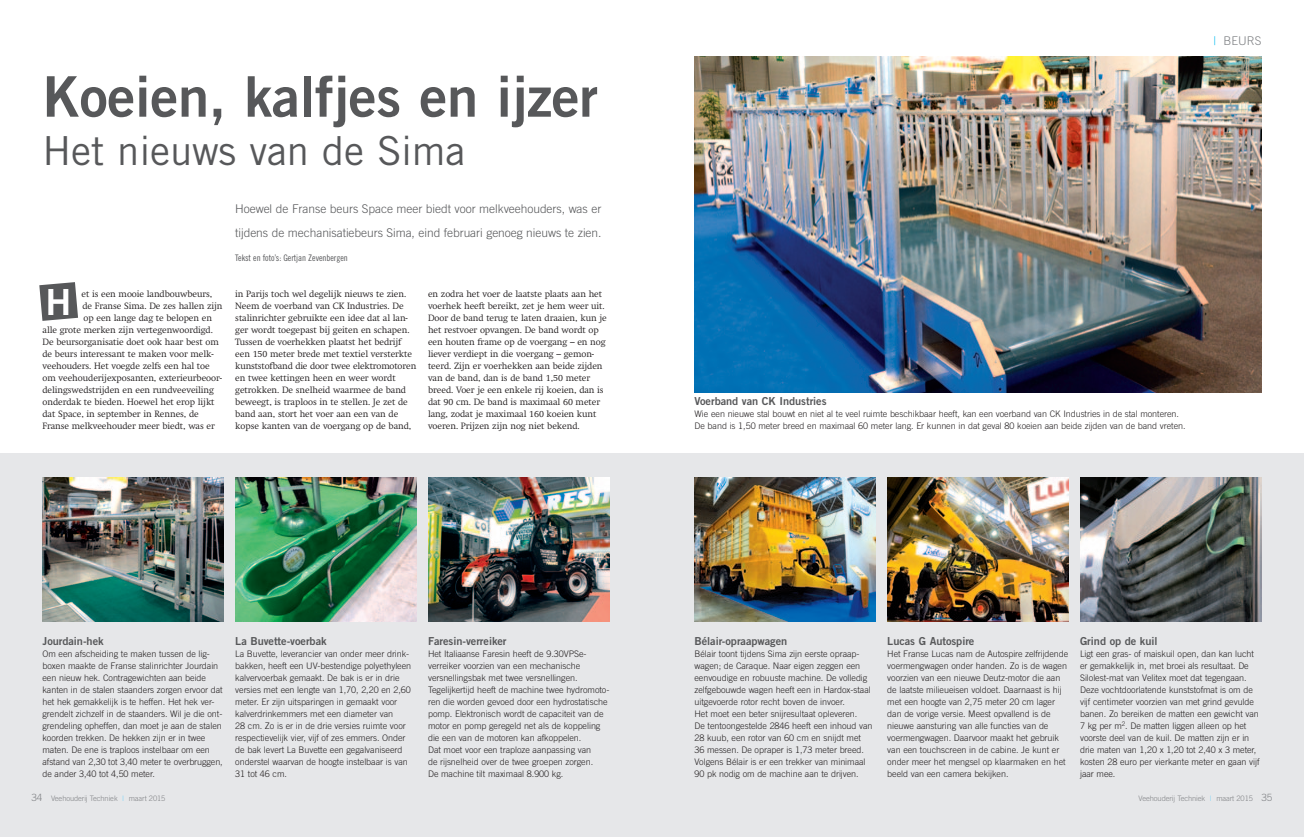
<style>
.page{position:relative;width:1304px;height:837px;background:#fff}
.page>*{position:absolute;margin:0;border:0;box-sizing:border-box;transform-origin:0 0}
.t1{font:56px "Trade Gothic LT Std Bd 2";letter-spacing:-.005em;color:#57585a}
.t2{font:40px "Trade Gothic LT Std";letter-spacing:-.005em;color:#57585a}
.t3{font:36px "Trade Gothic LT Std Bd 2";color:#fff}
.t4{font:300 12px/24px "Trade Gothic LT Std";letter-spacing:-.005em;color:#57585a}
.t5{font:300 12px "Trade Gothic LT Std";color:#808285}
.t6{font:11px "Trade Gothic LT Std Bd 2";letter-spacing:-.005em;color:#57585a}
.t7{font:300 9px/12px "Trade Gothic LT Std";letter-spacing:-.005em;color:#231f20}
.t8{font:300 9px/12px "Swift";letter-spacing:-.005em;color:#231f20}
.t9{font:9px "Trade Gothic LT Std Cn 18";letter-spacing:-.005em;color:#57585a}
.t10{font:300 7.5px "Trade Gothic LT Std";letter-spacing:-.01em;color:#808285}
.s1{font-size:10px}
.s2{font-weight:400;color:#86d6f7}
.s3{color:#15c0f2}
</style>
<div class="page">
<div style="left:0;top:453px;width:652px;height:383px;background:#e6e7e9"></div>
<div style="left:652px;top:453px;width:652px;height:383px;background:#e6e7e9"></div>
<svg style="left:39px;top:282px;width:39px;height:39px;background:#717274"></svg>
<img style="left:43px;top:477px;width:181px;height:144px">
<img style="left:235px;top:477px;width:182px;height:144px">
<img style="left:428px;top:477px;width:181px;height:144px">
<img style="left:887px;top:477px;width:182px;height:144px">
<img style="left:1080px;top:477px;width:181px;height:144px">
<img style="left:694px;top:477px;width:182px;height:144px">
<img style="left:694px;top:57px;width:567px;height:336px">
<h1 class="t1" style="left:43px;top:62px;width:557px">Koeien, kalfjes en ijzer</h1>
<h2 class="t2" style="left:43px;top:126px;width:424px">Het nieuws van de Sima</h2>
<h3 class="t3" style="left:46px;top:279px;width:27px">H</h3>
<p class="t8" style="left:82px;top:288px;width:132px">et is een mooie landbouwbeurs,</p>
<p class="t8" style="left:83px;top:300px;width:142px">de Franse Sima. De zes hallen zijn</p>
<p class="t8" style="left:84px;top:312px;width:130px">op een lange dag te belopen en</p>
<p class="t8" style="left:43px;top:324px;width:172px">alle grote merken zijn vertegenwoordigd.</p>
<p class="t8" style="left:43px;top:336px;width:178px">De beursorganisatie doet ook haar best om</p>
<p class="t8" style="left:43px;top:348px;width:173px">de beurs interessant te maken voor melk-</p>
<p class="t8" style="left:43px;top:360px;width:169px">veehouders. Het voegde zelfs een hal toe</p>
<p class="t8" style="left:43px;top:372px;width:181px">om veehouderijexposanten, exterieurbeoor-</p>
<p class="t8" style="left:43px;top:384px;width:173px">delingswedstrijden en een rundveeveiling</p>
<p class="t8" style="left:43px;top:396px;width:174px">onderdak te bieden. Hoewel het erop lijkt</p>
<p class="t8" style="left:43px;top:408px;width:158px">dat Space, in september in Rennes, de</p>
<p class="t8" style="left:43px;top:420px;width:174px">Franse melkveehouder meer biedt, was er</p>
<h3 class="t4" style="left:235px;top:196px;width:368px">Hoewel de Franse beurs Space meer biedt voor melkveehouders, was er tijdens de mechanisatiebeurs Sima, eind februari genoeg nieuws te zien.</h3>
<p class="t9" style="left:235px;top:252px;width:114px">Tekst en foto’s: Gertjan Zevenbergen</p>
<p class="t8" style="left:235px;top:288px;width:183px">in Parijs toch wel degelijk nieuws te zien.<br>Neem de voerband van CK Industries. De stalinrichter gebruikte een idee dat al lan&shy;ger wordt toegepast bij geiten en schapen.<br>Tussen de voerhekken plaatst het bedrijf een 150 meter brede met textiel versterkte kunststofband die door twee elektromotoren en twee kettingen heen en weer wordt getrokken. De snelheid waarmee de band beweegt, is traploos in te stellen. Je zet de band aan, stort het voer aan een van de kopse kanten van de voergang op de band,</p>
<p class="t8" style="left:428px;top:287px;width:180px">en zodra het voer de laatste plaats aan het voerhek heeft bereikt, zet je hem weer uit.<br>Door de band terug te laten draaien, kun je het restvoer opvangen. De band wordt op een houten frame op de voergang – en nog liever verdiept in die voergang – gemon&shy;teerd. Zijn er voerhekken aan beide zijden van de band, dan is de band 1,50 meter breed. Voer je een enkele rij koeien, dan is dat 90 cm. De band is maximaal 60 meter lang, zodat je maximaal 160 koeien kunt voeren. Prijzen zijn nog niet bekend.</p>
<p class="t6" style="left:43px;top:634px;width:63px">Jourdain-hek</p>
<p class="t7" style="left:43px;top:647px;width:182px">Om een afscheiding te maken tussen de lig&shy;boxen maakte de Franse stalinrichter Jourdain een nieuw hek. Contragewichten aan beide kanten in de stalen staanders zorgen ervoor dat het hek gemakkelijk is te heffen. Het hek ver&shy;grendelt zichzelf in de staanders. Wil je die ont&shy;grendeling opheffen, dan moet je aan de stalen koorden trekken. De hekken zijn er in twee maten. De ene is traploos instelbaar om een afstand van 2,30 tot 3,40 meter te overbruggen, de ander 3,40 tot 4,50 meter.</p>
<p class="t10" style="left:31px;top:793px;width:135px"><span class="s1">34</span> Veehouderij Techniek <span class="s2">l</span> maart 2015</p>
<p class="t6" style="left:235px;top:634px;width:93px">La Buvette-voerbak</p>
<p class="t7" style="left:235px;top:647px;width:177px">La B uvette, leverancier van onder meer drink&shy;bakken, heeft een UV-bestendige polyethyleen kalvervoerbak gemaakt. De bak is er in drie versies met een lengte van 1,70, 2,20 en 2,60 meter. Er zijn uitsparingen in gemaakt voor kalverdrinkemmers met een diameter van<br>28 cm. Zo is er in de drie versies ruimte voor respectievelijk vier, vijf of zes emmers. Onder de bak levert La B uvette een gegalvaniseerd onderstel waarvan de hoogte instelbaar is van 31 tot 46 cm.</p>
<p class="t6" style="left:428px;top:634px;width:80px">Faresin-verreiker</p>
<p class="t7" style="left:428px;top:647px;width:183px">Het Italiaanse Faresin heeft de 9.30VPSe&shy;verreiker voorzien van een mechanische versnellingsbak met twee versnellingen.<br>Tegelijkertijd heeft de machine twee hydromoto&shy;ren die worden gevoed door een hydrostatische pomp. Elektronisch wordt de capaciteit van de motor en pomp geregeld net als de koppeling die een van de motoren kan afkoppelen.<br>Dat moet voor een traploze aanpassing van<br>de rijsnelheid over de twee groepen zorgen.<br>De machine tilt maximaal 8.900 kg.</p>
<h3 class="t5" style="left:1213px;top:33px;width:50px"><span class="s3">|</span> beurs</h3>
<p class="t6" style="left:694px;top:394px;width:134px">Voerband van CK Industries</p>
<p class="t7" style="left:694px;top:407px;width:493px">Wie een nieuwe stal bouwt en niet al te veel ruimte beschikbaar heeft, kan een voerband van CK Industries in de stal monteren.<br>De band is 1,50 meter breed en maximaal 60 meter lang. Er kunnen in dat geval 80 koeien aan beide zijden van de band vreten.</p>
<p class="t6" style="left:694px;top:634px;width:94px">Bélair-opraapwagen</p>
<p class="t7" style="left:694px;top:647px;width:180px">Bélair toont tijdens Sima zijn eerste opraap&shy;wagen; de Caraque. Naar eigen zeggen een eenvoudige en robuuste machine. De volledig zelfgebouwde wagen heeft een in Hardox-staal uitgevoerde rotor recht boven de invoer.<br>Het moet een beter snijresultaat opleveren.<br>De tentoongestelde 2846 heeft een inhoud van 28 kuub, een rotor van 60 cm en snijdt met 36 messen. De opraper is 1,73 meter breed.<br>Volgens Bélair is er een trekker van minimaal 90 pk nodig om de machine aan te drijven.</p>
<p class="t6" style="left:887px;top:634px;width:89px">Lucas G Autospire</p>
<p class="t7" style="left:887px;top:647px;width:183px">Het Franse Lucas nam de Autospire zelfrijdende voermengwagen onder handen. Zo is de wagen voorzien van een nieuwe Deutz-motor die aan de laatste milieueisen voldoet. Daarnaast is hij met een hoogte van 2,75 meter 20 cm lager dan de vorige versie. Meest opvallend is de nieuwe aansturing van alle functies van de voermengwagen. Daarvoor maakt het gebruik van een touchscreen in de cabine. Je kunt er onder meer het mengsel op klaarmaken en het beeld van een camera bekijken.</p>
<p class="t6" style="left:1080px;top:634px;width:79px">Grind op de kuil</p>
<p class="t7" style="left:1080px;top:647px;width:181px">Ligt een gras- of maiskuil open, dan kan lucht er gemakkelijk in, met broei als resultaat. De Silolest-mat van Velitex moet dat tegengaan.<br>Deze vochtdoorlatende kunststofmat is om de vijf centimeter voorzien van met grind gevulde banen. Zo bereiken de matten een gewicht van 7 kg per m<sup>2</sup>. De matten liggen alleen op het voorste deel van de kuil. De matten zijn er in drie maten van 1,20 x 1,20 tot 2,40 x 3 meter, kosten 28 euro per vierkante meter en gaan vijf jaar mee.</p>
<p class="t10" style="left:1139px;top:793px;width:135px">Veehouderij Techniek <span class="s2">l</span> maart 2015 <span class="s1">35</span></p>
</div>
